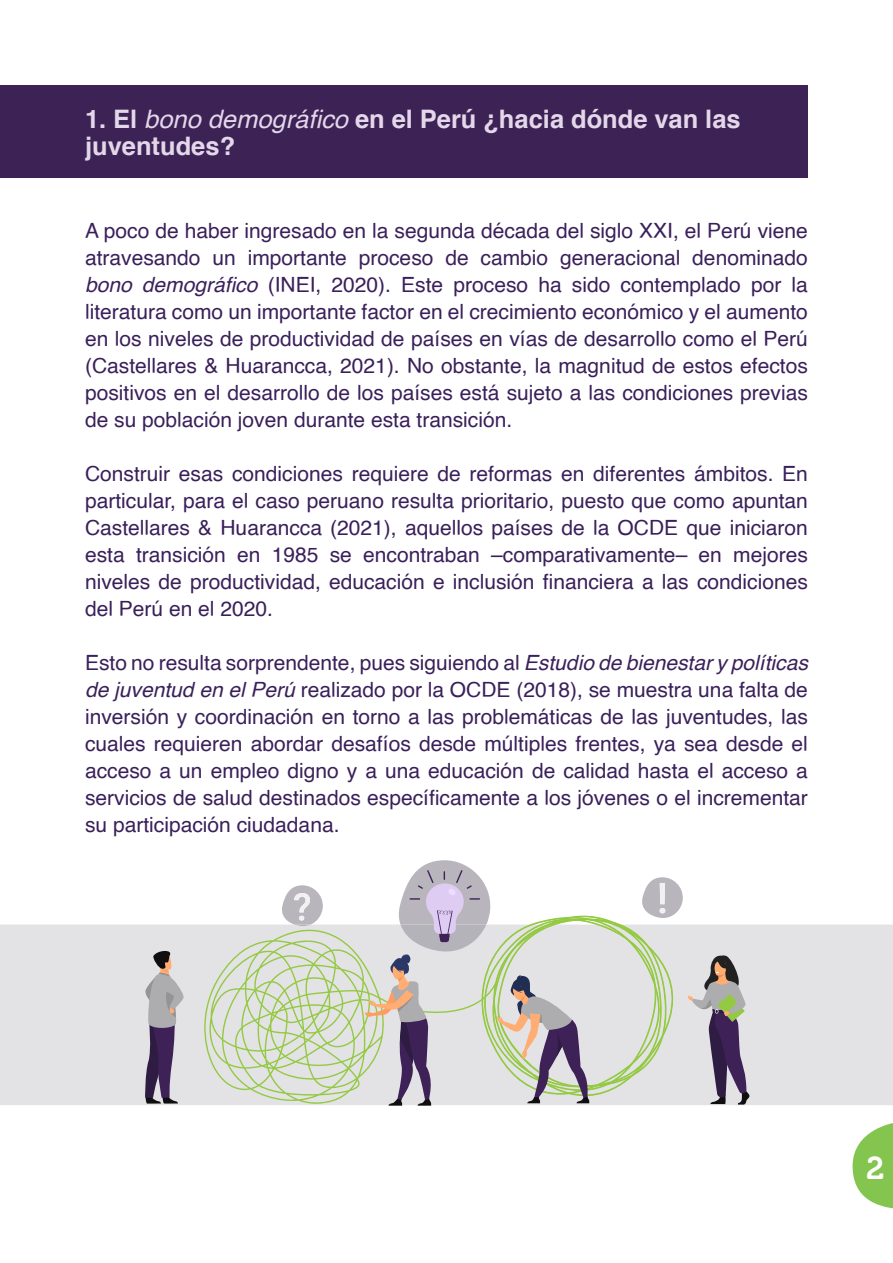
<style>
.page{position:relative;width:893px;height:1263px;background:#fff}
.page>*{position:absolute;margin:0;border:0;box-sizing:border-box;transform-origin:0 0}
.t1{font:31.5px "Museo 700";color:#fff}
.t2{font:700 25.5px/27px "Helvetica";color:#e3d7e9}
.t3{font:21px/27px "Helvetica";color:#3a205a;text-align:justify}
.s1{font-weight:400;font-style:italic}
.s2{font-style:italic}
</style>
<div class="page">
<svg style="left:853px;top:1123px;width:40px;height:86px"></svg>
<div style="left:0;top:85px;width:808px;height:93px;background:#3d2256"></div>
<div style="left:0;top:924px;width:893px;height:181px;background:#e3e3e6"></div>
<svg style="left:145px;top:949px;width:39px;height:154px;background:#9c94a1"></svg>
<svg style="left:204px;top:928px;width:161px;height:176px;background:#d5dec9"></svg>
<svg style="left:280px;top:885px;width:43px;height:41px"></svg>
<svg style="left:365px;top:860px;width:385px;height:246px"></svg>
<p class="t2" style="left:85px;top:106px;width:657px">1. El <span class="s1">bono demográfico</span> en el Perú ¿hacia dónde van las juventudes?</p>
<p class="t3" style="left:85px;top:217px;width:724px">A poco de haber ingresado en la segunda década del siglo XXI, el Perú viene atravesando un importante proceso de cambio generacional denominado <span class="s2">bono demográfico</span> (INEI, 2020). Este proceso ha sido contemplado por la literatura como un importante factor en el crecimiento económico y el aumento en los niveles de productividad de países en vías de desarrollo como el Perú (Castellares &amp; Huarancca, 2021). No obstante, la magnitud de estos efectos positivos en el desarrollo de los países está sujeto a las condiciones previas de su población joven durante esta transición.</p>
<p class="t3" style="left:85px;top:460px;width:724px">Construir esas condiciones requiere de reformas en diferentes ámbitos. En particular, para el caso peruano resulta prioritario, puesto que como apuntan Castellares &amp; Huarancca (2021), aquellos países de la OCDE que iniciaron esta transición en 1985 se encontraban –comparativamente– en mejores niveles de productividad, educación e inclusión financiera a las condiciones del Perú en el 2020.</p>
<p class="t3" style="left:85px;top:649px;width:724px">Esto no resulta sorprendente, pues siguiendo al <span class="s2">Estudio de bienestar y políticas de juventud en el Perú</span> realizado por la OCDE (2018), se muestra una falta de inversión y coordinación en torno a las problemáticas de las juventudes, las cuales requieren abordar desafíos desde múltiples frentes, ya sea desde el acceso a un empleo digno y a una educación de calidad hasta el acceso a servicios de salud destinados específicamente a los jóvenes o el incrementar su participación ciudadana.</p>
<h1 class="t1" style="left:866px;top:1151px;width:20px">2</h1>
</div>
